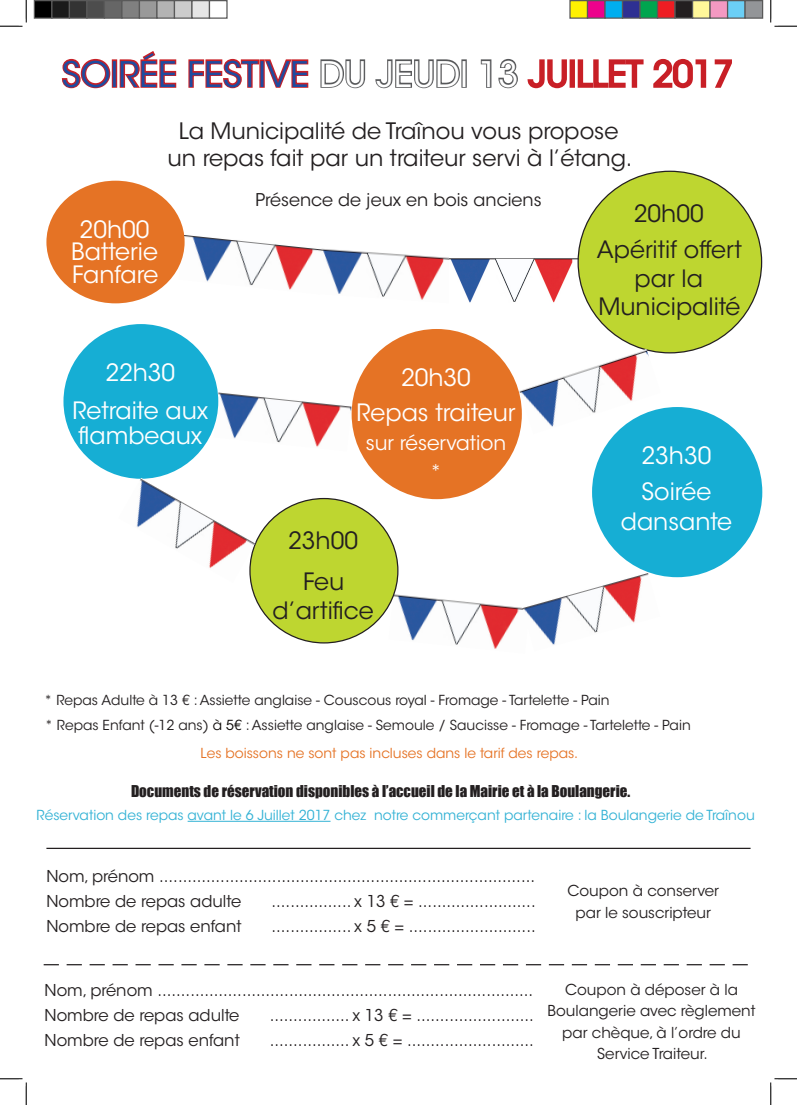
<style>
.page{position:relative;width:797px;height:1105px;background:#fff}
.page>*{position:absolute;margin:0;border:0;box-sizing:border-box;transform-origin:0 0}
.t1{font:35px "ITC Avant Garde Std";color:#1e4ca0}
.t2{font:23.75px/22.5px "ITC Avant Garde Std";color:#fff;text-align:center}
.t3{font:23.75px/36.2px "ITC Avant Garde Std";color:#231f20;text-align:center}
.t4{font:22.5px/27px "ITC Avant Garde Std";color:#231f20;text-align:center}
.t5{font:20px/28.8px "ITC Avant Garde Std";color:#fff;text-align:center}
.t6{font:17.5px "ITC Avant Garde Std";color:#231f20}
.t7{font:16.25px/25px "ITC Avant Garde Std";color:#231f20}
.t8{font:15px/21.2px "ITC Avant Garde Std";color:#231f20;text-align:center}
.t9{font:15px "Impact";color:#231f20}
.t10{font:13.75px/25.8px "ITC Avant Garde Std";color:#231f20}
.t11{font:13.75px "ITC Avant Garde Std";color:#33b2d5}
.t12{font:13.75px "ITC Avant Garde Std";color:#e57325}
.s1{color:#fff}
.s2{color:#c81f26}
.s3{color:#0a0705}
</style>
<div class="page">
<svg style="left:61px;top:58px;width:51px;height:31px"></svg>
<div style="left:112px;top:59px;width:5px;height:29px;border:2px solid #c81f26"></div>
<svg style="left:119px;top:51px;width:58px;height:37px"></svg>
<svg style="left:188px;top:58px;width:121px;height:31px"></svg>
<svg style="left:320px;top:59px;width:46px;height:30px"></svg>
<svg style="left:375px;top:59px;width:85px;height:30px"></svg>
<div style="left:461px;top:59px;width:6px;height:29px;border:2px solid #57585a"></div>
<svg style="left:480px;top:58px;width:38px;height:31px"></svg>
<svg style="left:527px;top:59px;width:40px;height:30px"></svg>
<div style="left:569px;top:59px;width:6px;height:29px;border:2px solid #c81f26"></div>
<svg style="left:577px;top:59px;width:67px;height:29px"></svg>
<svg style="left:653px;top:58px;width:54px;height:31px"></svg>
<svg style="left:714px;top:59px;width:18px;height:29px"></svg>
<img style="left:181px;top:234px;width:137px;height:56px">
<img style="left:318px;top:248px;width:131px;height:52px">
<img style="left:449px;top:258px;width:134px;height:45px">
<img style="left:214px;top:391px;width:137px;height:56px">
<img style="left:388px;top:593px;width:134px;height:56px">
<div style="left:46px;top:181px;width:139px;height:122px;background:#e57325;border-radius:50%"></div>
<div style="left:578px;top:171px;width:183px;height:182px;background:#bed630;border-radius:50%"></div>
<div style="left:351px;top:329px;width:171px;height:170px;background:#e57325;border-radius:50%"></div>
<div style="left:63px;top:324px;width:155px;height:155px;background:#16aed4;border-radius:50%"></div>
<div style="left:250px;top:498px;width:148px;height:145px;background:#bed630;border-radius:50%"></div>
<div style="left:592px;top:407px;width:170px;height:170px;background:#16aed4;border-radius:50%"></div>
<svg style="left:44px;top:964px;width:703px;height:1px"></svg>
<hr style="left:188px;top:821px;width:142px;height:1px;background:#33b2d5">
<hr style="left:46px;top:848px;width:704px;height:1px;background:#231f20">
<img style="left:519px;top:349px;width:141px;height:85px">
<img style="left:130px;top:478px;width:125px;height:105px">
<img style="left:522px;top:572px;width:138px;height:73px">
<svg style="left:0;top:0;width:27px;height:27px"></svg>
<svg style="left:0;top:1078px;width:27px;height:27px"></svg>
<svg style="left:770px;top:0;width:27px;height:27px"></svg>
<svg style="left:770px;top:1078px;width:27px;height:27px"></svg>
<div style="left:34px;top:1px;width:18px;height:17px;background:#000"></div>
<div style="left:34px;top:0;width:18px;height:19px;border:1px solid #595959"></div>
<div style="left:52px;top:1px;width:17px;height:17px;background:#1a1a1a"></div>
<div style="left:51px;top:0;width:19px;height:19px;border:1px solid #595959"></div>
<div style="left:69px;top:1px;width:18px;height:17px;background:#333"></div>
<div style="left:69px;top:0;width:19px;height:19px;border:1px solid #595959"></div>
<div style="left:87px;top:1px;width:17px;height:17px;background:#4d4d4d"></div>
<div style="left:86px;top:0;width:19px;height:19px;border:1px solid #595959"></div>
<div style="left:104px;top:1px;width:18px;height:17px;background:#666"></div>
<div style="left:104px;top:0;width:18px;height:19px;border:1px solid #595959"></div>
<div style="left:122px;top:1px;width:17px;height:17px;background:#808080"></div>
<div style="left:121px;top:0;width:19px;height:19px;border:1px solid #595959"></div>
<div style="left:139px;top:1px;width:18px;height:17px;background:#999"></div>
<div style="left:139px;top:0;width:19px;height:19px;border:1px solid #595959"></div>
<div style="left:157px;top:1px;width:17px;height:17px;background:#b3b3b3"></div>
<div style="left:156px;top:0;width:19px;height:19px;border:1px solid #595959"></div>
<div style="left:174px;top:1px;width:18px;height:17px;background:#ccc"></div>
<div style="left:174px;top:0;width:18px;height:19px;border:1px solid #595959"></div>
<div style="left:192px;top:1px;width:17px;height:17px;background:#e6e6e6"></div>
<div style="left:191px;top:0;width:19px;height:19px;border:1px solid #595959"></div>
<div style="left:209px;top:0;width:19px;height:19px;border:1px solid #595959"></div>
<div style="left:570px;top:1px;width:17px;height:17px;background:#fff101"></div>
<div style="left:569px;top:0;width:19px;height:19px;border:1px solid #595959"></div>
<div style="left:587px;top:1px;width:18px;height:17px;background:#ed028c"></div>
<div style="left:587px;top:0;width:18px;height:19px;border:1px solid #595959"></div>
<div style="left:605px;top:1px;width:17px;height:17px;background:#00aeef"></div>
<div style="left:604px;top:0;width:19px;height:19px;border:1px solid #595959"></div>
<div style="left:622px;top:1px;width:18px;height:17px;background:#2e3092"></div>
<div style="left:622px;top:0;width:18px;height:19px;border:1px solid #595959"></div>
<div style="left:640px;top:1px;width:17px;height:17px;background:#00a54f"></div>
<div style="left:639px;top:0;width:19px;height:19px;border:1px solid #595959"></div>
<div style="left:657px;top:1px;width:18px;height:17px;background:#ee1d23"></div>
<div style="left:657px;top:0;width:18px;height:19px;border:1px solid #595959"></div>
<div style="left:675px;top:1px;width:17px;height:17px;background:#231f20"></div>
<div style="left:674px;top:0;width:19px;height:19px;border:1px solid #595959"></div>
<div style="left:692px;top:1px;width:18px;height:17px;background:#fff79a"></div>
<div style="left:692px;top:0;width:18px;height:19px;border:1px solid #595959"></div>
<div style="left:710px;top:1px;width:17px;height:17px;background:#f499c2"></div>
<div style="left:709px;top:0;width:19px;height:19px;border:1px solid #595959"></div>
<div style="left:727px;top:1px;width:18px;height:17px;background:#6bcff6"></div>
<div style="left:727px;top:0;width:18px;height:19px;border:1px solid #595959"></div>
<div style="left:745px;top:1px;width:17px;height:17px;background:#939598"></div>
<div style="left:744px;top:0;width:19px;height:19px;border:1px solid #595959"></div>
<h1 class="t1" style="left:62px;top:53px;width:673px">SOIRÉE FESTIVE <span class="s1">DU JEUDI 13</span> <span class="s2">JUILLET 2017</span></h1>
<h3 class="t4" style="left:167px;top:117px;width:466px">La Municipalité de Traînou vous propose un repas fait par un traiteur servi à l’étang.</h3>
<h2 class="t2" style="left:71px;top:218px;width:89px">20h00<br>Batterie<br>Fanfare</h2>
<h2 class="t2" style="left:72px;top:354px;width:137px;line-height:37.5px">22h30<br>Retraite aux</h2>
<h2 class="t2" style="left:78px;top:424px;width:125px">flambeaux</h2>
<p class="t6" style="left:255px;top:189px;width:287px">Présence de jeux en bois anciens</p>
<h2 class="t2" style="left:356px;top:360px;width:160px;line-height:35px">20h30<br>Repas traiteur</h2>
<p class="t5" style="left:366px;top:429px;width:142px">sur réservation *</p>
<h2 class="t3" style="left:288px;top:520px;width:71px;line-height:41.2px">23h00<br>Feu</h2>
<h2 class="t3" style="left:272px;top:592px;width:103px">d’artifice</h2>
<h2 class="t3" style="left:597px;top:195px;width:146px">20h00<br>Apéritif offert</h2>
<h2 class="t3" style="left:598px;top:264px;width:144px;line-height:28.8px">par la<br>Municipalité</h2>
<h2 class="t2" style="left:641px;top:438px;width:71px;line-height:36.2px;text-align:left">23h30<br>Soirée</h2>
<h2 class="t2" style="left:620px;top:511px;width:113px">dansante</h2>
<p class="t10" style="left:44px;top:687px;width:648px">* Repas Adulte à 13 € : Assiette anglaise - Couscous royal - Fromage - Tartelette - Pain<br>* Repas Enfant (-12 ans) <span class="s3">à 5€</span> : Assiette anglaise - Semoule / Saucisse - Fromage - Tartelette - Pain</p>
<p class="t12" style="left:201px;top:745px;width:379px">Les boissons ne sont pas incluses dans le tarif des repas.</p>
<p class="t9" style="left:131px;top:779px;width:500px">Documents de réservation disponibles à l’accueil de la Mairie et à la Boulangerie.</p>
<p class="t11" style="left:37px;top:807px;width:719px">Réservation des repas avant le 6 Juillet 2017 chez notre commerçant partenaire : la Boulangerie de Traînou</p>
<p class="t7" style="left:46px;top:864px;width:490px">Nom, prénom ................................................................................<br>Nombre de repas adulte</p>
<p class="t7" style="left:271px;top:889px;width:266px">................. x 13 € = .........................</p>
<p class="t7" style="left:46px;top:914px;width:197px">Nombre de repas enfant</p>
<p class="t7" style="left:271px;top:914px;width:266px">................. x 5 € = ...........................</p>
<p class="t8" style="left:567px;top:880px;width:153px">Coupon à conserver par le souscripteur</p>
<p class="t7" style="left:45px;top:978px;width:490px">Nom, prénom ................................................................................<br>Nombre de repas adulte</p>
<p class="t7" style="left:270px;top:1003px;width:266px">................. x 13 € = .........................</p>
<p class="t7" style="left:45px;top:1028px;width:197px">Nombre de repas enfant</p>
<p class="t7" style="left:270px;top:1028px;width:266px">................. x 5 € = ...........................</p>
<p class="t8" style="left:547px;top:979px;width:209px">Coupon à déposer à la<br>Boulangerie avec règlement par chèque, à l’ordre du<br>Service Traiteur.</p>
</div>
